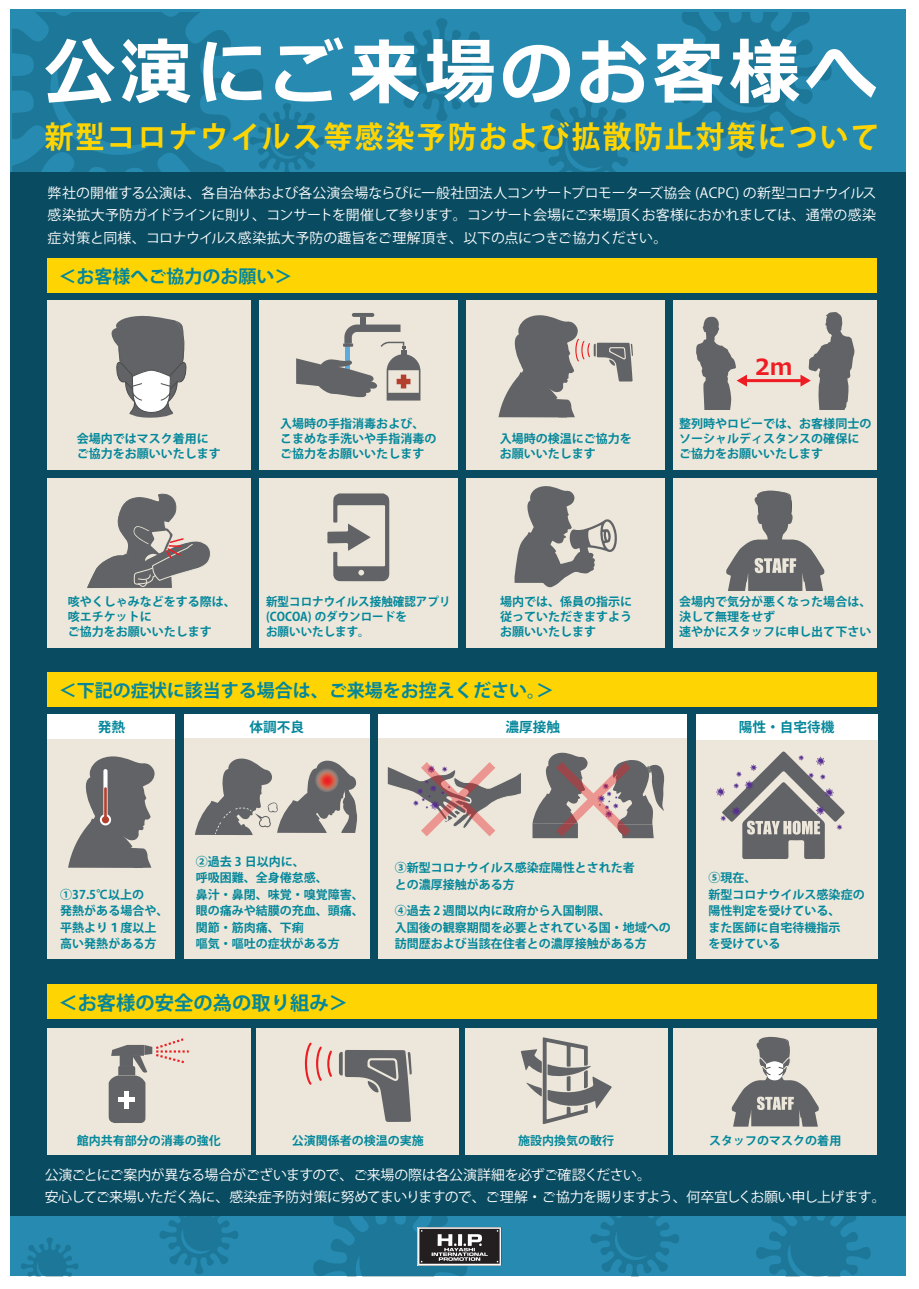
<style>
.page{position:relative;width:919px;height:1289px;background:#fff}
.page>*{position:absolute;margin:0;border:0;box-sizing:border-box;transform-origin:0 0}
.t1{font:700 72.3px "Meiryo";letter-spacing:.08em;color:#fff}
.t2{font:700 30.15px "Koz Go Pr 6 N";letter-spacing:.08em;color:#fed503;scale:.95 1}
.t3{font:700 22.2px "Meiryo";color:#ee1d23}
.t4{font:700 19.35px "Koz Go Pr 6 N";color:#04879b}
.t5{font:700 18px "Koz Go Pr 6 N";color:#04879b}
.t6{font:13.95px/22.5px "Koz Go Pr 6 N";letter-spacing:-.025em;color:#fff;text-align:justify}
.t7{font:700 13.65px "Koz Go Pr 6 N";color:#04879b}
.t8{font:700 12px/16.5px "Koz Go Pr 6 N";color:#04879b}
.t9{font:700 12px/15px "Koz Go Pr 6 N";color:#04879b;scale:.96 1}
</style>
<div class="page">
<div style="left:10px;top:171px;width:896px;height:1045px;background:#094c61"></div>
<div style="left:673px;top:300px;width:203px;height:169px;background:#ece7da"></div>
<div style="left:48px;top:672px;width:829px;height:34px;background:#fed503"></div>
<div style="left:10px;top:9px;width:896px;height:162px;background:#268ab1"></div>
<div style="left:47px;top:984px;width:829px;height:34px;background:#fed503"></div>
<div style="left:10px;top:1216px;width:896px;height:60px;background:#268ab1"></div>
<svg style="left:21px;top:1237px;width:57px;height:39px"></svg>
<svg style="left:159px;top:1216px;width:79px;height:58px"></svg>
<svg style="left:590px;top:1216px;width:89px;height:60px"></svg>
<svg style="left:756px;top:1216px;width:114px;height:60px"></svg>
<svg style="left:13px;top:13px;width:311px;height:158px"></svg>
<svg style="left:390px;top:18px;width:103px;height:103px"></svg>
<svg style="left:537px;top:95px;width:102px;height:76px"></svg>
<svg style="left:659px;top:13px;width:172px;height:145px"></svg>
<div style="left:47px;top:1027px;width:203px;height:127px;background:#ece7da"></div>
<div style="left:257px;top:1027px;width:202px;height:127px;background:#ece7da"></div>
<div style="left:465px;top:1027px;width:202px;height:127px;background:#ece7da"></div>
<div style="left:673px;top:1027px;width:203px;height:127px;background:#ece7da"></div>
<div style="left:48px;top:714px;width:127px;height:245px;background:#ece7da"></div>
<div style="left:184px;top:714px;width:185px;height:245px;background:#ece7da"></div>
<div style="left:379px;top:714px;width:307px;height:245px;background:#ece7da"></div>
<div style="left:696px;top:714px;width:181px;height:245px;background:#ece7da"></div>
<div style="left:48px;top:714px;width:127px;height:25px;background:#fff"></div>
<div style="left:184px;top:714px;width:185px;height:24px;background:#fff"></div>
<div style="left:696px;top:714px;width:181px;height:25px;background:#fff"></div>
<div style="left:379px;top:714px;width:307px;height:23px;background:#fff"></div>
<div style="left:47px;top:300px;width:203px;height:169px;background:#ece7da"></div>
<div style="left:259px;top:300px;width:198px;height:169px;background:#ece7da"></div>
<div style="left:466px;top:300px;width:199px;height:169px;background:#ece7da"></div>
<div style="left:360px;top:317px;width:6px;height:11px;background:#626366"></div>
<hr style="left:352px;top:313px;width:22px;height:4px;background:#626366;border-radius:2px">
<svg style="left:296px;top:324px;width:124px;height:76px"></svg>
<svg style="left:313px;top:1216px;width:188px;height:60px"></svg>
<div style="left:47px;top:478px;width:203px;height:169px;background:#ece7da"></div>
<div style="left:259px;top:478px;width:198px;height:169px;background:#ece7da"></div>
<div style="left:466px;top:478px;width:199px;height:169px;background:#ece7da"></div>
<div style="left:673px;top:478px;width:203px;height:169px;background:#ece7da"></div>
<svg style="left:498px;top:315px;width:135px;height:102px"></svg>
<hr style="left:745px;top:379px;width:57px;height:3px;background:#ee1d23">
<svg style="left:696px;top:317px;width:51px;height:93px"></svg>
<svg style="left:800px;top:312px;width:54px;height:98px"></svg>
<svg style="left:87px;top:493px;width:123px;height:95px"></svg>
<svg style="left:327px;top:493px;width:62px;height:88px"></svg>
<svg style="left:514px;top:486px;width:103px;height:102px"></svg>
<svg style="left:111px;top:315px;width:76px;height:103px"></svg>
<svg style="left:731px;top:1036px;width:88px;height:90px"></svg>
<svg style="left:726px;top:490px;width:99px;height:101px"></svg>
<div style="left:47px;top:259px;width:829px;height:34px;background:#fed503"></div>
<svg style="left:68px;top:756px;width:87px;height:111px"></svg>
<div style="left:109px;top:1082px;width:36px;height:34px;background:#626366"></div>
<svg style="left:108px;top:1116px;width:37px;height:7px"></svg>
<div style="left:124px;top:1091px;width:5px;height:17px;background:#fff"></div>
<hr style="left:118px;top:1097px;width:16px;height:4px;background:#fff">
<svg style="left:109px;top:1038px;width:80px;height:44px"></svg>
<div style="left:120px;top:1053px;width:12px;height:12px;background:#626366"></div>
<svg style="left:339px;top:1050px;width:73px;height:71px"></svg>
<svg style="left:305px;top:1042px;width:27px;height:42px"></svg>
<svg style="left:521px;top:1037px;width:91px;height:87px"></svg>
<svg style="left:387px;top:762px;width:134px;height:74px"></svg>
<svg style="left:532px;top:752px;width:133px;height:86px"></svg>
<svg style="left:195px;top:758px;width:162px;height:77px"></svg>
<svg style="left:315px;top:768px;width:24px;height:24px"></svg>
<svg style="left:716px;top:751px;width:128px;height:108px"></svg>
<h1 class="t1" style="left:45px;top:22px;width:833px">公演にご来場のお客様へ</h1>
<h2 class="t2" style="left:45px;top:120px;width:880px">新型コロナウイルス等感染予防および拡散防止対策について</h2>
<p class="t6" style="left:48px;top:182px;width:830px">弊社の開催する公演は、各自治体および各公演会場ならびに一般社団法人コンサートプロモーターズ協会 (ACPC) の新型コロナウイルス感染拡大予防ガイドラインに則り、コンサートを開催して参ります。コンサート会場にご来場頂くお客様におかれましては、通常の感染症対策と同様、コロナウイルス感染拡大予防の趣旨をご理解頂き、以下の点につきご協力ください。</p>
<h3 class="t5" style="left:58px;top:266px;width:236px">＜お客様へご協力のお願い＞</h3>
<p class="t8" style="left:77px;top:432px;width:145px;line-height:15px">会場内ではマスク着用にご協力をお願いいたします</p>
<p class="t8" style="left:280px;top:417px;width:157px;line-height:15px">入場時の手指消毒および、こまめな手洗いや手指消毒のご協力をお願いいたします</p>
<p class="t8" style="left:499px;top:432px;width:133px;line-height:15px">入場時の検温にご協力をお願いいたします</p>
<h3 class="t3" style="left:754px;top:351px;width:39px">2m</h3>
<p class="t8" style="left:679px;top:417px;width:193px;line-height:15px">整列時やロビーでは、お客様同士のソーシャルディスタンスの確保にご協力をお願いいたします</p>
<p class="t8" style="left:68px;top:594px;width:170px;line-height:15px">咳やくしゃみなどをする際は、咳エチケットに<br>ご協力をお願いいたします</p>
<p class="t9" style="left:266px;top:594px;width:194px">新型コロナウイルス接触確認アプリ(COCOA) のダウンロードを<br>お願いいたします。</p>
<p class="t8" style="left:500px;top:594px;width:133px;line-height:15px;text-align:justify">場内では、係員の指示に従っていただきますようお願いいたします</p>
<h3 class="t5" style="left:59px;top:680px;width:496px">＜下記の症状に該当する場合は、ご来場をお控えください。＞</h3>
<p class="t8" style="left:679px;top:594px;width:194px;line-height:15px">会場内で気分が悪くなった場合は、決して無理をせず<br>速やかにスタッフに申し出て下さい</p>
<p class="t7" style="left:98px;top:719px;width:29px">発熱</p>
<p class="t7" style="left:249px;top:719px;width:56px">体調不良</p>
<p class="t7" style="left:505px;top:719px;width:56px">濃厚接触</p>
<p class="t7" style="left:738px;top:719px;width:97px">陽性・自宅待機</p>
<p class="t8" style="left:60px;top:886px;width:110px">①37.5℃以上の<br>発熱がある場合や、平熱より１度以上高い発熱がある方</p>
<p class="t8" style="left:196px;top:853px;width:169px">②過去 3 日以内に、<br>呼吸困難、全身倦怠感、<br>鼻汁・鼻閉、味覚・嗅覚障害、眼の痛みや結膜の充血、頭痛、関節・筋肉痛、下痢<br>嘔気・嘔吐の症状がある方</p>
<p class="t8" style="left:394px;top:859px;width:241px">③新型コロナウイルス感染症陽性とされた者との濃厚接触がある方</p>
<p class="t8" style="left:394px;top:902px;width:277px">④過去 2 週間以内に政府から入国制限、<br>入国後の観察期間を必要とされている国・地域への訪問歴および当該在住者との濃厚接触がある方</p>
<h3 class="t4" style="left:58px;top:992px;width:291px">＜お客様の安全の為の取り組み＞</h3>
<p class="t8" style="left:708px;top:869px;width:157px">⑤現在、<br>新型コロナウイルス感染症の陽性判定を受けている、<br>また医師に自宅待機指示<br>を受けている</p>
<p class="t8" style="left:77px;top:1132px;width:146px">館内共有部分の消毒の強化</p>
<p class="t8" style="left:292px;top:1132px;width:133px">公演関係者の検温の実施</p>
<p class="t8" style="left:518px;top:1132px;width:97px">施設内換気の敢行</p>
<p class="t8" style="left:709px;top:1132px;width:133px">スタッフのマスクの着用</p>
<p class="t6" style="left:45px;top:1163px;width:842px">公演ごとにご案内が異なる場合がございますので、ご来場の際は各公演詳細を必ずご確認ください。<br>安心してご来場いただく為に、感染症予防対策に努めてまいりますので、ご理解・ご協力を賜りますよう、何卒宜しくお願い申し上げます。</p>
</div>
